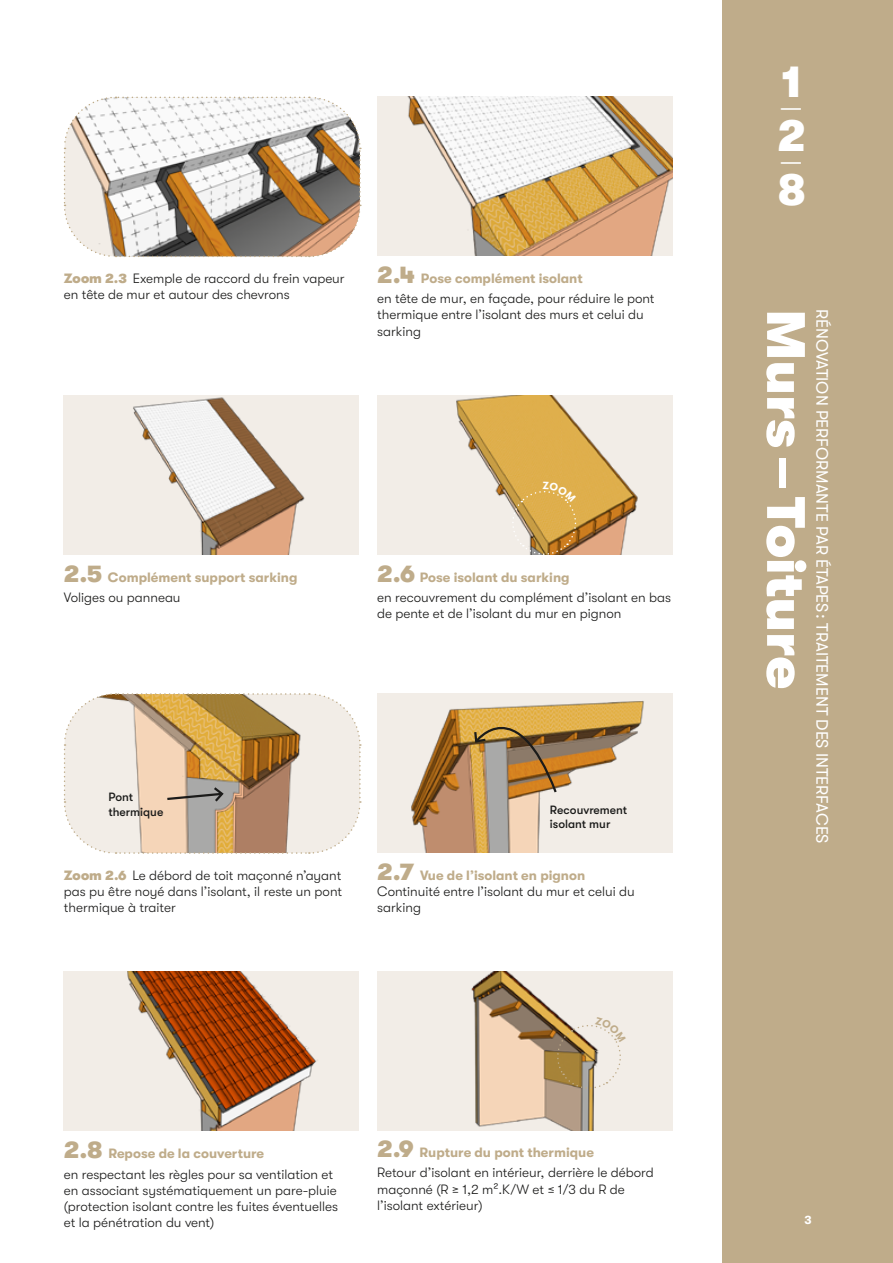
<style>
.page{position:relative;width:893px;height:1263px;background:#fff}
.page>*{position:absolute;margin:0;border:0;box-sizing:border-box;transform-origin:0 0}
.t1{font:900 54px "GT Walsheim";color:#fff}
.t2{font:900 43.5px "GT Walsheim";color:#fff}
.t3{font:100 43.5px "GT Walsheim";color:#fff}
.t4{font:16.5px "GT Walsheim";color:#fff}
.t5{font:300 13.5px/16.2px "GT Walsheim";color:#1b1b1a}
.t6{font:700 13.5px/20.4px "GT Walsheim";color:#bfac8a}
.t7{font:500 12px/14.4px "GT Walsheim";color:#1b1b1a}
.t8{font:700 12px "GT Walsheim";color:#fff}
.s1{font-weight:900;color:#bfac8a}
.s2{font-weight:900;font-size:24px;color:#bfac8a}
.s3{font-weight:700;color:#bfac8a}
.s4{font-weight:900;font-size:24px}
.s5{font-weight:300;color:#1b1b1a}
</style>
<div class="page">
<div style="left:723px;top:0;width:170px;height:1263px;background:#bfac8a"></div>
<img style="left:377px;top:97px;width:295px;height:159px">
<img style="left:64px;top:396px;width:295px;height:159px">
<img style="left:377px;top:396px;width:295px;height:159px">
<img style="left:377px;top:971px;width:295px;height:159px">
<img style="left:64px;top:971px;width:295px;height:159px">
<img style="left:377px;top:693px;width:295px;height:159px">
<svg style="left:63px;top:96px;width:298px;height:162px"></svg>
<svg style="left:63px;top:693px;width:298px;height:161px;background:#dac6ab"></svg>
<svg style="left:473px;top:693px;width:85px;height:102px;background:#bd9b65"></svg>
<svg style="left:510px;top:482px;width:68px;height:73px;background:#d1a95f"></svg>
<svg style="left:555px;top:1017px;width:71px;height:74px;background:#caba9e"></svg>
<p class="t5" style="left:64px;top:270px;width:282px"><span class="s1">Zoom 2.3</span> Exemple de raccord du frein vapeur en tête de mur et autour des chevrons</p>
<p class="t5" style="left:377px;top:268px;width:279px;line-height:20.4px"><span class="s2">2.4</span> <span class="s3">Pose complément isolant<br></span>en tête de mur, en façade, pour réduire le pont</p>
<p class="t5" style="left:377px;top:307px;width:268px">thermique entre l’isolant des murs et celui du sarking</p>
<p class="t6" style="left:64px;top:567px;width:235px"><span class="s4">2.5</span> Complément support sarking<br><span class="s5">Voliges ou panneau</span></p>
<p class="t5" style="left:377px;top:567px;width:296px;line-height:20.4px"><span class="s2">2.6</span> <span class="s3">Pose isolant du sarking<br></span>en recouvrement du complément d’isolant en bas</p>
<p class="t5" style="left:377px;top:606px;width:246px">de pente et de l’isolant du mur en pignon</p>
<p class="t7" style="left:108px;top:790px;width:57px">Pont thermique</p>
<p class="t5" style="left:64px;top:867px;width:280px;text-align:justify"><span class="s1">Zoom 2.6</span> Le débord de toit maçonné n’ayant pas pu être noyé dans l’isolant, il reste un pont thermique à traiter</p>
<p class="t7" style="left:550px;top:802px;width:79px">Recouvrement isolant mur</p>
<p class="t5" style="left:377px;top:867px;width:259px"><span class="s2">2.7</span> <span class="s3">Vue de l’isolant en pignon<br></span>Continuité entre l’isolant du mur et celui du sarking</p>
<p class="t5" style="left:64px;top:1143px;width:271px;line-height:20.4px"><span class="s2">2.8</span> <span class="s3">Repose de la couverture<br></span>en respectant les règles pour sa ventilation et</p>
<p class="t5" style="left:64px;top:1182px;width:276px;text-align:justify">en associant systématiquement un pare-pluie (protection isolant contre les fuites éventuelles et la pénétration du vent)</p>
<p class="t5" style="left:377px;top:1142px;width:278px;line-height:20.4px"><span class="s2">2.9</span> <span class="s3">Rupture du pont thermique<br></span>Retour d’isolant en intérieur, derrière le débord</p>
<p class="t5" style="left:377px;top:1181px;width:249px">maçonné (R ≥ 1,2 m².K/W et ≤ 1/3 du R de l’isolant extérieur)</p>
<h2 class="t2" style="left:782px;top:58px;width:22px">1</h2>
<h2 class="t3" style="left:780px;top:85px;width:25px">–</h2>
<h2 class="t2" style="left:778px;top:112px;width:30px">2</h2>
<h2 class="t3" style="left:780px;top:139px;width:25px">–</h2>
<h2 class="t2" style="left:778px;top:166px;width:30px">8</h2>
<h1 class="t1" style="left:816px;top:309px;width:381px;rotate:90deg">Murs – Toiture</h1>
<p class="t4" style="left:831px;top:309px;width:535px;rotate:90deg">RÉNOVATION PERFORMANTE PAR ÉTAPES : TRAITEMENT DES INTERFACES</p>
<p class="t8" style="left:804px;top:1213px;width:9px">3</p>
</div>
